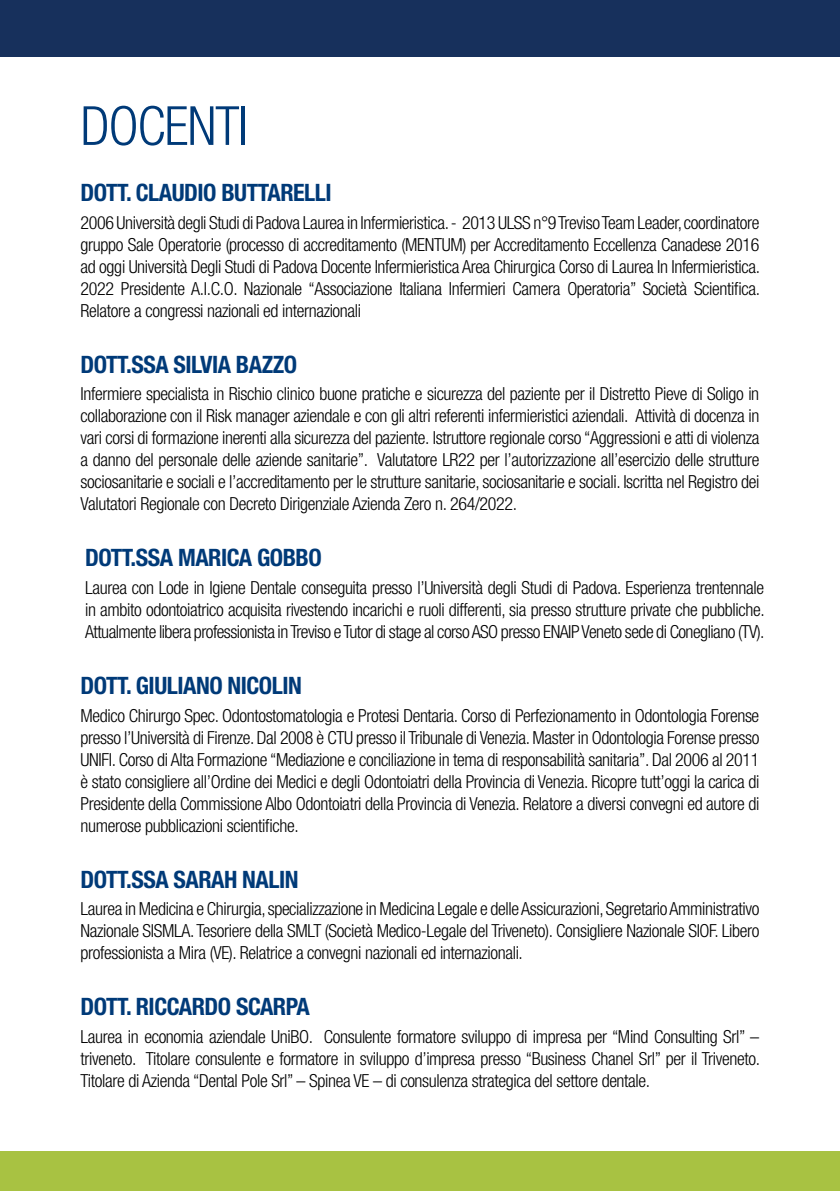
<style>
.page{position:relative;width:840px;height:1191px;background:#fff}
.page>*{position:absolute;margin:0;border:0;box-sizing:border-box;transform-origin:0 0}
.t1{font:300 condensed 54px "Helvetica Neue LT Pro";letter-spacing:-.02em;color:#003a78}
.t2{font:700 condensed 24px "Helvetica Neue LT Pro";letter-spacing:-.02em;color:#003a78}
.t3{font:300 condensed 18px/22px "Helvetica Neue LT Pro";letter-spacing:-.02em;color:#000;text-align:justify}
</style>
<div class="page">
<div style="left:0;top:0;width:839px;height:57px;background:#17305c"></div>
<div style="left:0;top:1151px;width:839px;height:40px;background:#a8c242"></div>
<h1 class="t1" style="left:81px;top:95px;width:169px">DOCENTI</h1>
<h2 class="t2" style="left:81px;top:178px;width:252px">DOTT. CLAUDIO BUTTARELLI</h2>
<p class="t3" style="left:81px;top:211px;width:680px">2006 Università degli Studi di Padova Laurea in Infermieristica. - 2013 ULSS n°9 Treviso Team Leader, coordinatore gruppo Sale Operatorie (processo di accreditamento (MENTUM) per Accreditamento Eccellenza Canadese 2016 ad oggi Università Degli Studi di Padova Docente Infermieristica Area Chirurgica Corso di Laurea In Infermieristica.<br>2022 Presidente A.I.C.O. Nazionale “Associazione Italiana Infermieri Camera Operatoria” Società Scientifica.<br>Relatore a congressi nazionali ed internazionali</p>
<h2 class="t2" style="left:81px;top:349px;width:218px">DOTT.SSA SILVIA BAZZO</h2>
<p class="t3" style="left:81px;top:383px;width:680px">Infermiere specialista in Rischio clinico buone pratiche e sicurezza del paziente per il Distretto Pieve di Soligo in collaborazione con il Risk manager aziendale e con gli altri referenti infermieristici aziendali. Attività di docenza in vari corsi di formazione inerenti alla sicurezza del paziente. Istruttore regionale corso “Aggressioni e atti di violenza a danno del personale delle aziende sanitarie”. Valutatore LR22 per l’autorizzazione all’esercizio delle strutture sociosanitarie e sociali e l’accreditamento per le strutture sanitarie, sociosanitarie e sociali. Iscritta nel Registro dei Valutatori Regionale con Decreto Dirigenziale Azienda Zero n. 264/2022.</p>
<h2 class="t2" style="left:85px;top:543px;width:238px">DOTT.SSA MARICA GOBBO</h2>
<p class="t3" style="left:85px;top:576px;width:680px">Laurea con Lode in Igiene Dentale conseguita presso l’Università degli Studi di Padova. Esperienza trentennale in ambito odontoiatrico acquisita rivestendo incarichi e ruoli differenti, sia presso strutture private che pubbliche.<br>Attualmente libera professionista in Treviso e Tutor di stage al corso ASO presso ENAIP Veneto sede di Conegliano (TV).</p>
<h2 class="t2" style="left:81px;top:671px;width:223px">DOTT. GIULIANO NICOLIN</h2>
<p class="t3" style="left:81px;top:704px;width:680px">Medico Chirurgo Spec. Odontostomatologia e Protesi Dentaria. Corso di Perfezionamento in Odontologia Forense presso l’Università di Firenze. Dal 2008 è CTU presso il Tribunale di Venezia. Master in Odontologia Forense presso UNIFI. Corso di Alta Formazione “Mediazione e conciliazione in tema di responsabilità sanitaria”. Dal 2006 al 2011 è stato consigliere all’Ordine dei Medici e degli Odontoiatri della Provincia di Venezia. Ricopre tutt’oggi la carica di Presidente della Commissione Albo Odontoiatri della Provincia di Venezia. Relatore a diversi convegni ed autore di numerose pubblicazioni scientifiche.</p>
<h2 class="t2" style="left:81px;top:864px;width:219px">DOTT.SSA SARAH NALIN</h2>
<p class="t3" style="left:81px;top:897px;width:680px">Laurea in Medicina e Chirurgia, specializzazione in Medicina Legale e delle Assicurazioni, Segretario Amministrativo Nazionale SISMLA. Tesoriere della SMLT (Società Medico-Legale del Triveneto). Consigliere Nazionale SIOF. Libero professionista a Mira (VE). Relatrice a convegni nazionali ed internazionali.</p>
<h2 class="t2" style="left:81px;top:992px;width:230px">DOTT. RICCARDO SCARPA</h2>
<p class="t3" style="left:81px;top:1025px;width:680px">Laurea in economia aziendale UniBO. Consulente formatore sviluppo di impresa per “Mind Consulting Srl” – triveneto. Titolare consulente e formatore in sviluppo d’impresa presso “Business Chanel Srl” per il Triveneto.<br>Titolare di Azienda “Dental Pole Srl” – Spinea VE – di consulenza strategica del settore dentale.</p>
</div>
